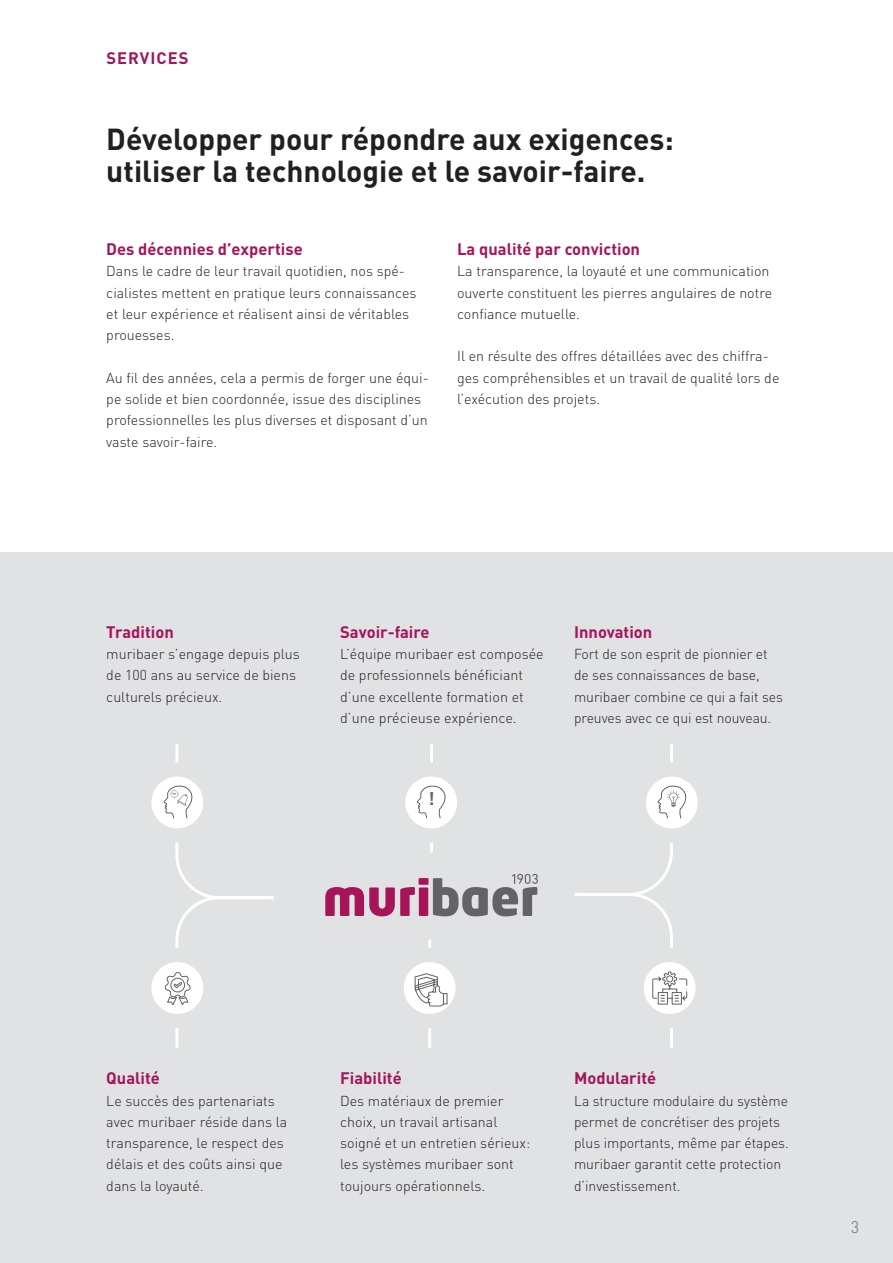
<style>
.page{position:relative;width:893px;height:1263px;background:#fff}
.page>*{position:absolute;margin:0;border:0;box-sizing:border-box;transform-origin:0 0}
.t1{font:700 30px/32px "DIN Pro";color:#231f20}
.t2{font:700 18.15px "DIN Pro";color:#636366;scale:.96 1}
.t3{font:700 16.5px "DIN Pro";color:#a4155a}
.t4{font:700 16.5px "DIN Pro";letter-spacing:.06em;color:#a4155a}
.t5{font:300 16.5px "DIN Pro";color:#636366;scale:.94 1}
.t6{font:300 14.25px/21.3px "DIN Pro";color:#231f20}
</style>
<div class="page">
<div style="left:0;top:553px;width:893px;height:710px;background:#e1e2e4"></div>
<hr style="left:430px;top:744px;width:3px;height:109px;background:#fff">
<hr style="left:428px;top:939px;width:3px;height:109px;background:#fff">
<div style="left:390px;top:948px;width:80px;height:80px;background:#e1e2e4;border-radius:50%"></div>
<div style="left:391px;top:762px;width:80px;height:80px;background:#e1e2e4;border-radius:50%"></div>
<div style="left:151px;top:776px;width:52px;height:52px;background:#fff;border-radius:50%"></div>
<div style="left:151px;top:962px;width:52px;height:52px;background:#fff;border-radius:50%"></div>
<div style="left:404px;top:962px;width:52px;height:52px;background:#fff;border-radius:50%"></div>
<div style="left:644px;top:962px;width:52px;height:52px;background:#fff;border-radius:50%"></div>
<div style="left:405px;top:776px;width:52px;height:52px;background:#fff;border-radius:50%"></div>
<div style="left:646px;top:776px;width:52px;height:52px;background:#fff;border-radius:50%"></div>
<svg style="left:416px;top:785px;width:30px;height:34px"></svg>
<svg style="left:163px;top:744px;width:111px;height:304px"></svg>
<svg style="left:414px;top:973px;width:34px;height:34px"></svg>
<svg style="left:574px;top:744px;width:114px;height:304px"></svg>
<svg style="left:325px;top:874px;width:213px;height:42px"></svg>
<p class="t4" style="left:106px;top:47px;width:84px">SERVICES</p>
<h1 class="t1" style="left:106px;top:122px;width:569px">Développer pour répondre aux exigences: utiliser la technologie et le savoir-faire.</h1>
<p class="t3" style="left:106px;top:238px;width:198px">Des décennies d’expertise</p>
<p class="t6" style="left:106px;top:260px;width:312px">Dans le cadre de leur travail quotidien, nos spé&shy;cialistes mettent en pratique leurs connaissances et leur expérience et réalisent ainsi de véritables prouesses.</p>
<p class="t6" style="left:106px;top:366px;width:324px">Au fil des années, cela a permis de forger une équi&shy;pe solide et bien coordonnée, issue des disciplines professionnelles les plus diverses et disposant d’un vaste savoir-faire.</p>
<p class="t3" style="left:457px;top:238px;width:184px">La qualité par conviction</p>
<p class="t6" style="left:457px;top:260px;width:317px">La transparence, la loyauté et une communication ouverte constituent les pierres angulaires de notre confiance mutuelle.</p>
<p class="t6" style="left:457px;top:345px;width:324px">Il en résulte des offres détaillées avec des chiffra&shy;ges compréhensibles et un travail de qualité lors de l’exécution des projets.</p>
<p class="t3" style="left:106px;top:621px;width:69px">Tradition</p>
<p class="t6" style="left:106px;top:643px;width:195px">muribaer s’engage depuis plus de 100 ans au service de biens culturels précieux.</p>
<p class="t3" style="left:340px;top:621px;width:91px">Savoir-faire</p>
<p class="t6" style="left:340px;top:643px;width:205px">L’équipe muribaer est composée de professionnels bénéficiant d’une excellente formation et d’une précieuse expérience.</p>
<p class="t2" style="left:428px;top:786px;width:8px">!</p>
<p class="t3" style="left:574px;top:621px;width:80px">Innovation</p>
<p class="t6" style="left:574px;top:643px;width:210px">Fort de son esprit de pionnier et de ses connaissances de base, muribaer combine ce qui a fait ses preuves avec ce qui est nouveau.</p>
<p class="t3" style="left:106px;top:1067px;width:55px">Qualité</p>
<p class="t6" style="left:106px;top:1089px;width:182px">Le succès des partenariats avec muribaer réside dans la transparence, le respect des délais et des coûts ainsi que dans la loyauté.</p>
<p class="t3" style="left:340px;top:1067px;width:63px">Fiabilité</p>
<p class="t6" style="left:340px;top:1089px;width:192px">Des matériaux de premier choix, un travail artisanal soigné et un entretien sérieux: les systèmes muribaer sont toujours opérationnels.</p>
<p class="t3" style="left:574px;top:1067px;width:84px">Modularité</p>
<p class="t6" style="left:574px;top:1089px;width:216px">La structure modulaire du système permet de concrétiser des projets plus importants, même par étapes. muribaer garantit cette protection d’investissement.</p>
<p class="t5" style="left:851px;top:1216px;width:10px">3</p>
</div>
